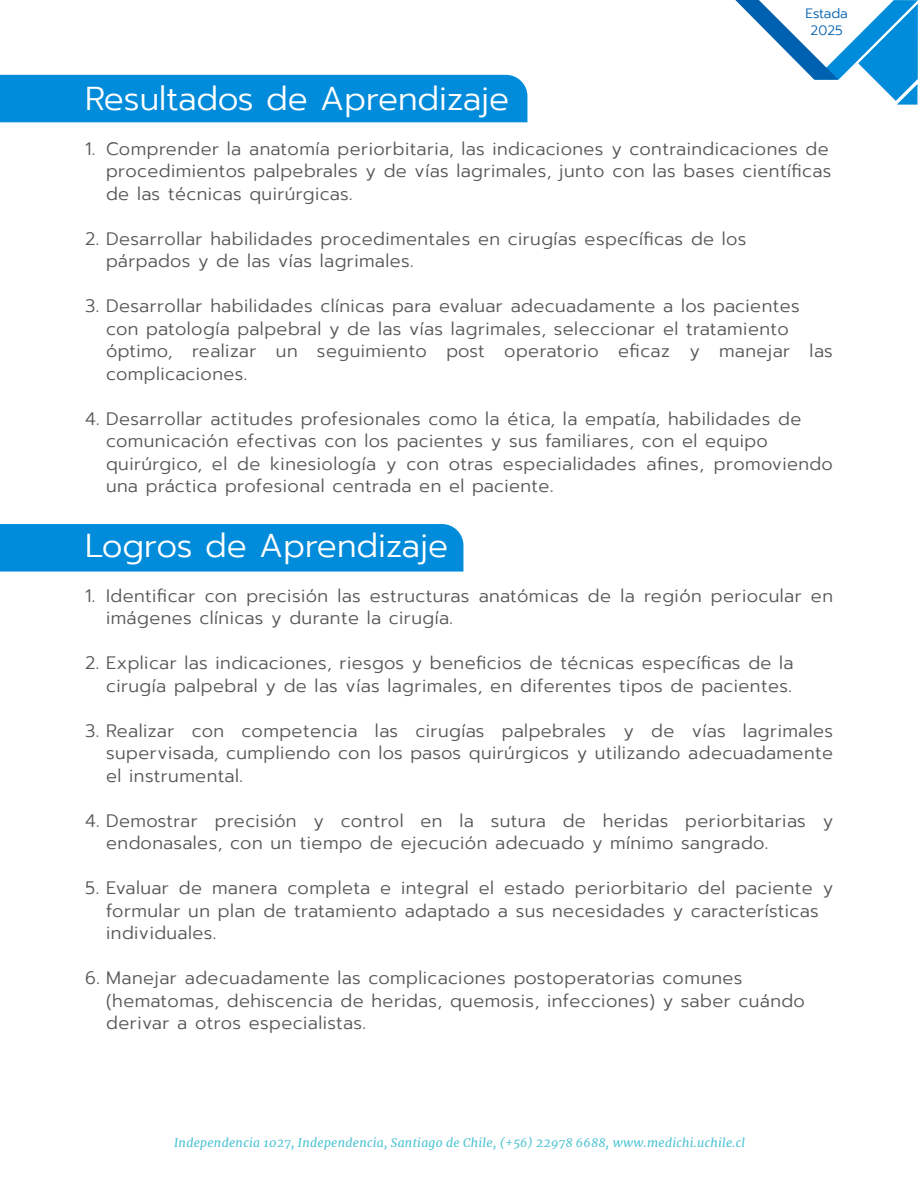
<style>
.page{position:relative;width:918px;height:1188px;background:#fff}
.page>*{position:absolute;margin:0;border:0;box-sizing:border-box;transform-origin:0 0}
.t1{font:300 33px "Prompt";color:#fff}
.t2{font:300 18px/22.5px "Prompt";letter-spacing:.025em;color:#575756}
.t3{font:300 13.5px/16.2px "Prompt";letter-spacing:-.01em;color:#0061b0;text-align:center}
.t4{font:italic 12px "Merriweather";letter-spacing:.025em;color:#00a9c2}
</style>
<div class="page">
<svg style="left:735px;top:0;width:183px;height:105px"></svg>
<div style="left:0;top:524px;width:463px;height:48px;background:#008cdb"></div>
<div style="left:0;top:75px;width:527px;height:47px;background:#008cdb"></div>
<p class="t3" style="left:806px;top:6px;width:44px">Estada<br>2025</p>
<h1 class="t1" style="left:85px;top:75px;width:426px">Resultados de Aprendizaje</h1>
<p class="t2" style="left:106px;top:137px;width:727px;text-indent:-21px">1. Comprender la anatomía periorbitaria, las indicaciones y contraindicaciones de procedimientos palpebrales y de vías lagrimales, junto con las bases científicas de las técnicas quirúrgicas.</p>
<p class="t2" style="left:106px;top:227px;width:642px;text-indent:-21px">2. Desarrollar habilidades procedimentales en cirugías específicas de los párpados y de las vías lagrimales.</p>
<p class="t2" style="left:106px;top:295px;width:728px;text-indent:-21px">3. Desarrollar habilidades clínicas para evaluar adecuadamente a los pacientes con patología palpebral y de las vías lagrimales, seleccionar el tratamiento óptimo, realizar un seguimiento post operatorio eficaz y manejar las complicaciones.</p>
<p class="t2" style="left:106px;top:407px;width:728px;text-indent:-21px">4. Desarrollar actitudes profesionales como la ética, la empatía, habilidades de comunicación efectivas con los pacientes y sus familiares, con el equipo quirúrgico, el de kinesiología y con otras especialidades afines, promoviendo una práctica profesional centrada en el paciente.</p>
<h1 class="t1" style="left:85px;top:522px;width:365px">Logros de Aprendizaje</h1>
<p class="t2" style="left:106px;top:584px;width:728px;text-indent:-21px">1. Identificar con precisión las estructuras anatómicas de la región periocular en imágenes clínicas y durante la cirugía.</p>
<p class="t2" style="left:85px;top:652px;width:710px;text-align:right">2. Explicar las indicaciones, riesgos y beneficios de técnicas específicas de la cirugía palpebral y de las vías lagrimales, en diferentes tipos de pacientes.</p>
<p class="t2" style="left:106px;top:719px;width:728px;text-align:justify;text-indent:-21px">3. Realizar con competencia las cirugías palpebrales y de vías lagrimales supervisada, cumpliendo con los pasos quirúrgicos y utilizando adecuadamente el instrumental.</p>
<p class="t2" style="left:106px;top:809px;width:728px;text-indent:-21px">4. Demostrar precisión y control en la sutura de heridas periorbitarias y endonasales, con un tiempo de ejecución adecuado y mínimo sangrado.</p>
<p class="t2" style="left:106px;top:877px;width:728px;text-indent:-21px">5. Evaluar de manera completa e integral el estado periorbitario del paciente y formular un plan de tratamiento adaptado a sus necesidades y características individuales.</p>
<p class="t2" style="left:106px;top:967px;width:700px;text-indent:-21px">6. Manejar adecuadamente las complicaciones postoperatorias comunes (hematomas, dehiscencia de heridas, quemosis, infecciones) y saber cuándo derivar a otros especialistas.</p>
<p class="t4" style="left:174px;top:1134px;width:572px">Independencia 1027, Independencia, Santiago de Chile, (+56) 22978 6688, www.medichi.uchile.cl</p>
</div>
